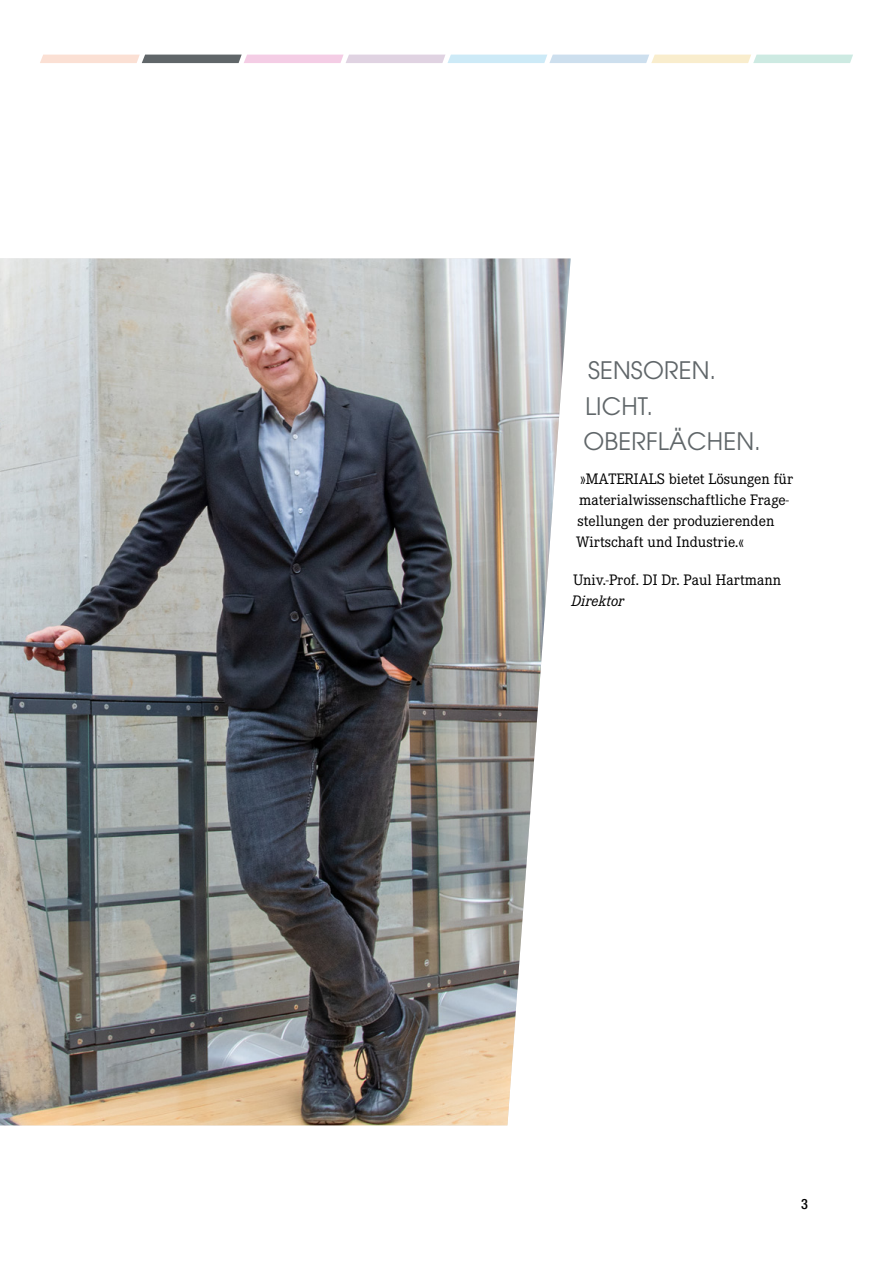
<style>
.page{position:relative;width:893px;height:1263px;background:#fff}
.page>*{position:absolute;margin:0;border:0;box-sizing:border-box;transform-origin:0 0}
.t1{font:24px/35.5px "ITC Avant Garde Std";letter-spacing:.005em;color:#606669}
.t2{font:15.75px/21px "Corporate E Pro";color:#000}
.t3{font:italic 15.75px "Corporate E Pro";color:#000}
.t4{font:500 condensed 14.25px "Helvetica Neue LT Pro";color:#000}
</style>
<div class="page">
<img style="left:0;top:259px;width:571px;height:866px">
<svg style="left:40px;top:55px;width:813px;height:8px"></svg>
<h1 class="t1" style="left:584px;top:352px;width:179px">SENSOREN.<br>LICHT.<br>OBERFLÄCHEN.</h1>
<p class="t2" style="left:576px;top:467px;width:218px">»MATERIALS bietet Lösungen für materialwissenschaftliche Frage&shy;stellungen der produzierenden<br>Wirtschaft und Industrie.«</p>
<p class="t2" style="left:573px;top:568px;width:210px">Univ.-Prof. DI Dr. Paul Hartmann</p>
<p class="t3" style="left:572px;top:589px;width:54px">Direktor</p>
<p class="t4" style="left:801px;top:1195px;width:8px">3</p>
</div>
